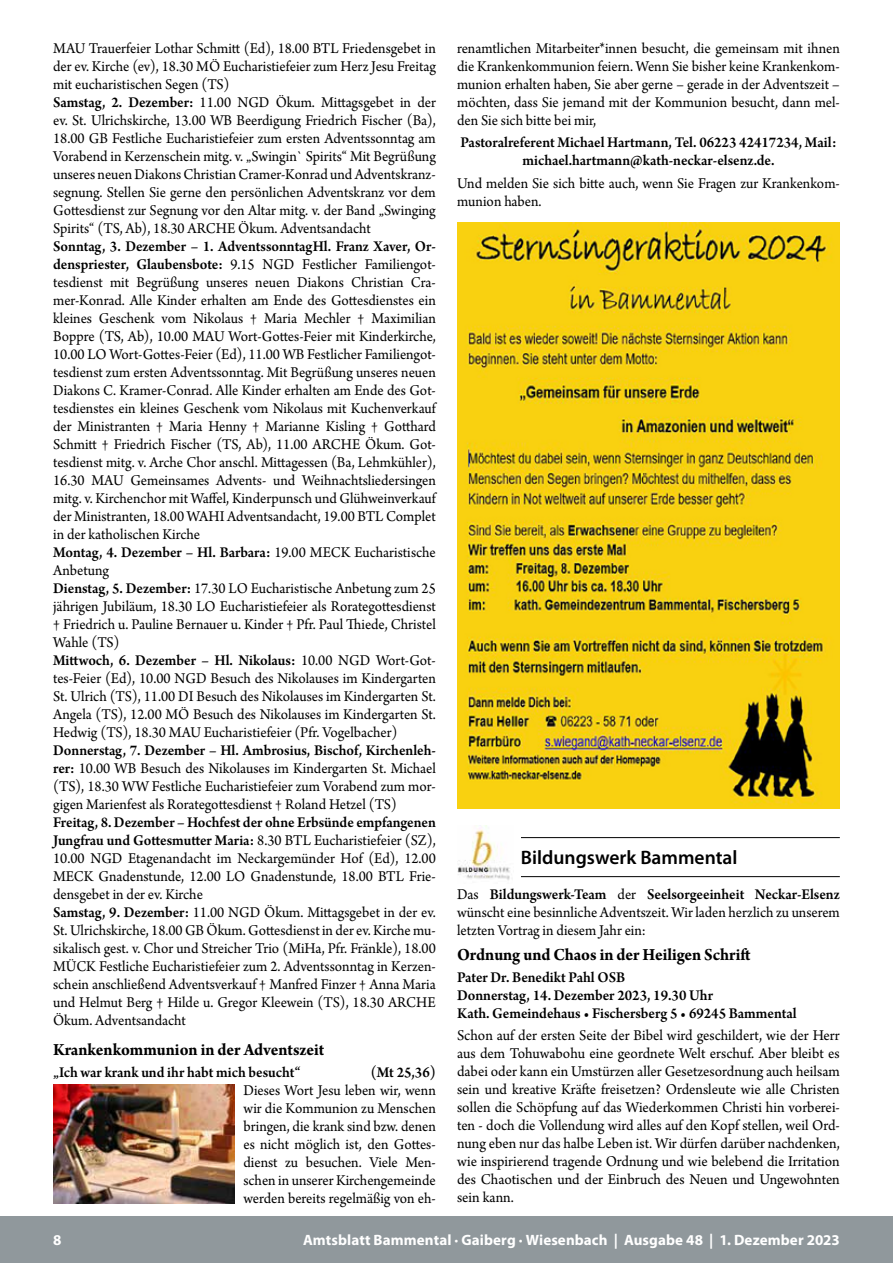
<style>
.page{position:relative;width:893px;height:1263px;background:#fff}
.page>*{position:absolute;margin:0;border:0;box-sizing:border-box;transform-origin:0 0}
.t1{font:600 19.5px "Myriad Pro";color:#000}
.t2{font:700 18px "Arno Pro";letter-spacing:-.005em;color:#000;scale:.95 1}
.t3{font:15.75px/18px "Arno Pro";color:#000;scale:.95 1}
.t4{font:15.75px/18px "Arno Pro";color:#000;text-align:justify;scale:.96 1}
.t5{font:600 15.75px/18px "Arno Pro";color:#000;text-align:center;scale:.95 1}
.t6{font:700 15px "Myriad Pro";letter-spacing:.005em;color:#fff}
.s1{font-weight:600}
</style>
<div class="page">
<div style="left:0;top:1216px;width:893px;height:47px;background:#90989c"></div>
<img style="left:53px;top:1084px;width:182px;height:119px">
<hr style="left:457px;top:837px;width:383px;height:1px;background:#000">
<hr style="left:457px;top:876px;width:383px;height:1px;background:#000">
<img style="left:457px;top:223px;width:383px;height:586px">
<div style="left:457px;top:825px;width:64px;height:58px;background:#fff"></div>
<img style="left:457px;top:825px;width:53px;height:55px">
<p class="t3" style="left:53px;top:40px;width:404px">MAU Trauerfeier Lothar Schmitt (Ed), 18.00 BTL Friedensgebet in der ev. Kirche (ev), 18.30 MÖ Eucharistiefeier zum Herz Jesu Freitag mit eucharistischen Segen (TS)<br><span class="s1">Samstag, 2. Dezember:</span> 11.00 NGD Ökum. Mittagsgebet in der ev. St. Ulrichskirche, 13.00 WB Beerdigung Friedrich Fischer (Ba), 18.00 GB Festliche Eucharistiefeier zum ersten Adventssonntag am Vorabend in Kerzenschein mitg. v. „Swingin` Spirits“ Mit Begrüßung unseres neuen Diakons Christian Cramer-Konrad und Adventskranz&shy;segnung. Stellen Sie gerne den persönlichen Adventskranz vor dem Gottesdienst zur Segnung vor den Altar mitg. v. der Band „Swinging Spirits“ (TS, Ab), 18.30 ARCHE Ökum. Adventsandacht</p>
<p class="t3" style="left:53px;top:238px;width:404px"><span class="s1">Sonntag, 3. Dezember – 1. AdventssonntagHl. Franz Xaver, Or&shy;denspriester, Glaubensbote:</span> 9.15 NGD Festlicher Familiengot&shy;tesdienst mit Begrüßung unseres neuen Diakons Christian Cra&shy;mer-Konrad. Alle Kinder erhalten am Ende des Gottesdienstes ein kleines Geschenk vom Nikolaus † Maria Mechler † Maximilian Boppre (TS, Ab), 10.00 MAU Wort-Gottes-Feier mit Kinderkirche, 10.00 LO Wort-Gottes-Feier (Ed), 11.00 WB Festlicher Familiengot&shy;tesdienst zum ersten Adventssonntag. Mit Begrüßung unseres neuen Diakons C. Kramer-Conrad. Alle Kinder erhalten am Ende des Got&shy;tesdienstes ein kleines Geschenk vom Nikolaus mit Kuchenverkauf der Ministranten † Maria Henny † Marianne Kisling † Gotthard Schmitt † Friedrich Fischer (TS, Ab), 11.00 ARCHE Ökum. Got&shy;tesdienst mitg. v. Arche Chor anschl. Mittagessen (Ba, Lehmkühler), 16.30 MAU Gemeinsames Advents- und Weihnachtsliedersingen mitg. v. Kirchenchor mit Waffel, Kinderpunsch und Glühweinverkauf der Ministranten, 18.00 WAHI Adventsandacht, 19.00 BTL Complet in der katholischen Kirche<br><span class="s1">Montag, 4. Dezember – Hl. Barbara:</span> 19.00 MECK Eucharistische Anbetung<br><span class="s1">Dienstag, 5. Dezember:</span> 17.30 LO Eucharistische Anbetung zum 25 jährigen Jubiläum, 18.30 LO Eucharistiefeier als Rorategottesdienst † Friedrich u. Pauline Bernauer u. Kinder † Pfr. Paul Thiede, Christel Wahle (TS)<br><span class="s1">Mittwoch, 6. Dezember – Hl. Nikolaus:</span> 10.00 NGD Wort-Got&shy;tes-Feier (Ed), 10.00 NGD Besuch des Nikolauses im Kindergarten St. Ulrich (TS), 11.00 DI Besuch des Nikolauses im Kindergarten St.<br>Angela (TS), 12.00 MÖ Besuch des Nikolauses im Kindergarten St.<br>Hedwig (TS), 18.30 MAU Eucharistiefeier (Pfr. Vogelbacher)</p>
<p class="t3" style="left:53px;top:742px;width:404px;text-align:justify"><span class="s1">Donnerstag, 7. Dezember – Hl. Ambrosius, Bischof, Kirchenleh&shy;rer:</span> 10.00 WB Besuch des Nikolauses im Kindergarten St. Michael (TS), 18.30 WW Festliche Eucharistiefeier zum Vorabend zum mor&shy;gigen Marienfest als Rorategottesdienst † Roland Hetzel (TS)</p>
<p class="t3" style="left:53px;top:814px;width:404px"><span class="s1">Freitag, 8. Dezember – Hochfest der ohne Erbsünde empfangenen Jungfrau und Gottesmutter Maria:</span> 8.30 BTL Eucharistiefeier (SZ), 10.00 NGD Etagenandacht im Neckargemünder Hof (Ed), 12.00<br>MECK Gnadenstunde, 12.00 LO Gnadenstunde, 18.00 BTL Frie&shy;densgebet in der ev. Kirche<br><span class="s1">Samstag, 9. Dezember:</span> 11.00 NGD Ökum. Mittagsgebet in der ev.<br>St. Ulrichskirche, 18.00 GB Ökum. Gottesdienst in der ev. Kirche mu&shy;sikalisch gest. v. Chor und Streicher Trio (MiHa, Pfr. Fränkle), 18.00<br>MÜCK Festliche Eucharistiefeier zum 2. Adventssonntag in Kerzen&shy;schein anschließend Adventsverkauf † Manfred Finzer † Anna Maria und Helmut Berg † Hilde u. Gregor Kleewein (TS), 18.30 ARCHE Ökum. Adventsandacht</p>
<p class="t2" style="left:53px;top:1039px;width:287px">Krankenkommunion in der Adventszeit</p>
<p class="t5" style="left:53px;top:1064px;width:262px">„Ich war krank und ihr habt mich besucht“</p>
<p class="t5" style="left:371px;top:1064px;width:70px">(Mt 25,36)</p>
<p class="t3" style="left:243px;top:1082px;width:204px;text-align:justify">Dieses Wort Jesu leben wir, wenn wir die Kommunion zu Menschen bringen, die krank sind bzw. denen es nicht möglich ist, den Gottes&shy;dienst zu besuchen. Viele Men&shy;schen in unserer Kirchengemeinde werden bereits regelmäßig von eh-</p>
<p class="t3" style="left:457px;top:40px;width:404px;text-align:justify">renamtlichen Mitarbeiter*innen besucht, die gemeinsam mit ihnen die Krankenkommunion feiern. Wenn Sie bisher keine Krankenkom&shy;munion erhalten haben, Sie aber gerne – gerade in der Adventszeit – möchten, dass Sie jemand mit der Kommunion besucht, dann mel&shy;den Sie sich bitte bei mir,</p>
<p class="t5" style="left:460px;top:135px;width:397px">Pastoralreferent Michael Hartmann, Tel. 06223 42417234, Mail: michael.hartmann@kath-neckar-elsenz.de.</p>
<p class="t3" style="left:457px;top:175px;width:404px">Und melden Sie sich bitte auch, wenn Sie Fragen zur Krankenkom&shy;munion haben.</p>
<p class="t1" style="left:521px;top:844px;width:218px">Bildungswerk Bammental</p>
<p class="t3" style="left:457px;top:885px;width:404px;text-align:justify">Das <span class="s1">Bildungswerk-Team</span> der <span class="s1">Seelsorgeeinheit Neckar-Elsenz </span>wünscht eine besinnliche Adventszeit. Wir laden herzlich zu unserem letzten Vortrag in diesem Jahr ein:</p>
<p class="t2" style="left:457px;top:944px;width:310px">Ordnung und Chaos in der Heiligen Schrift</p>
<p class="t5" style="left:457px;top:969px;width:359px;text-align:left">Pater Dr. Benedikt Pahl OSB<br>Donnerstag, 14. Dezember 2023, 19.30 Uhr<br>Kath. Gemeindehaus • Fischersberg 5 • 69245 Bammental</p>
<p class="t4" style="left:457px;top:1027px;width:400px">Schon auf der ersten Seite der Bibel wird geschildert, wie der Herr aus dem Tohuwabohu eine geordnete Welt erschuf. Aber bleibt es dabei oder kann ein Umstürzen aller Gesetzesordnung auch heilsam sein und kreative Kräfte freisetzen? Ordensleute wie alle Christen sollen die Schöpfung auf das Wiederkommen Christi hin vorberei&shy;ten - doch die Vollendung wird alles auf den Kopf stellen, weil Ord&shy;nung eben nur das halbe Leben ist. Wir dürfen darüber nachdenken, wie inspirierend tragende Ordnung und wie belebend die Irritation des Chaotischen und der Einbruch des Neuen und Ungewohnten sein kann.</p>
<p class="t6" style="left:53px;top:1230px;width:10px">8</p>
<p class="t6" style="left:303px;top:1230px;width:538px">Amtsblatt Bammental · Gaiberg · Wiesenbach | Ausgabe 48 | 1. Dezember 2023</p>
</div>
